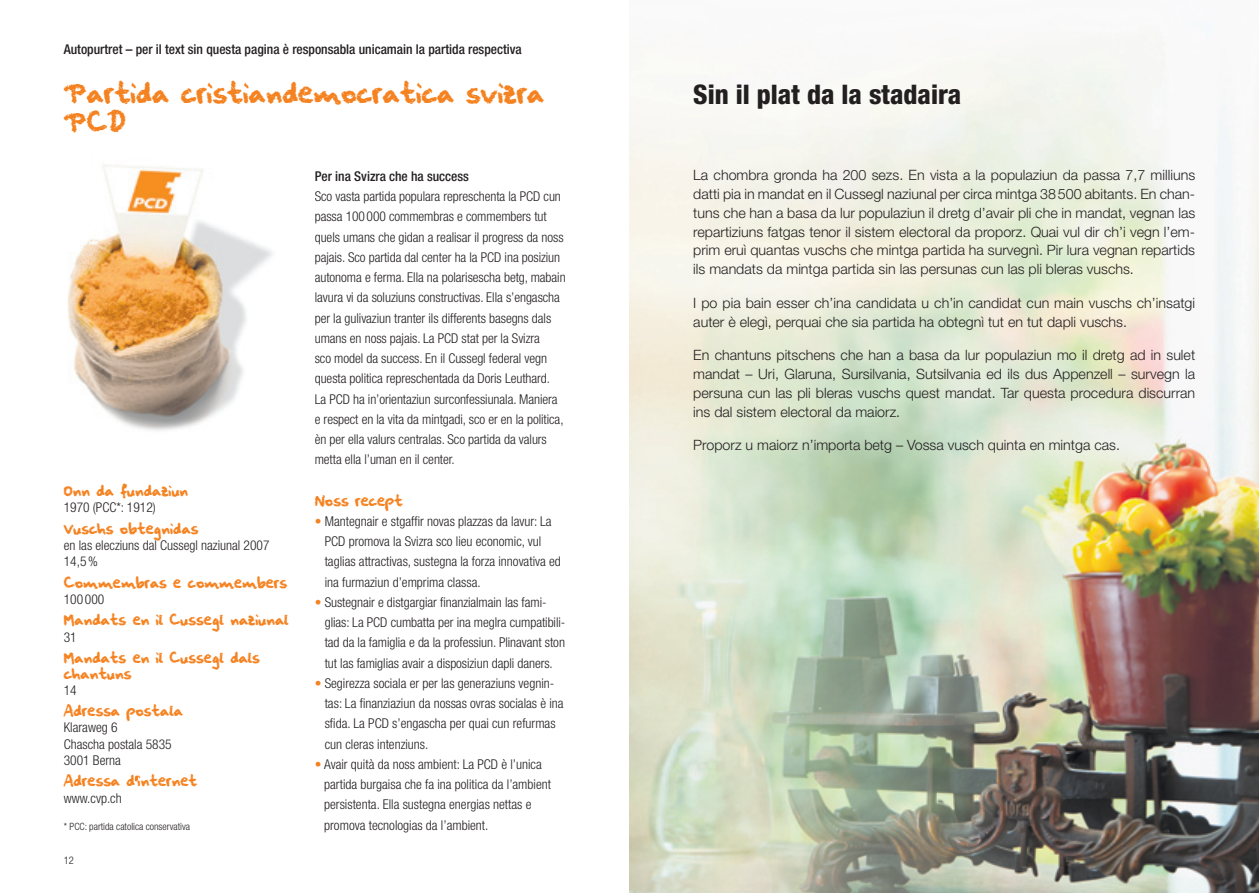
<style>
.page{position:relative;width:1259px;height:893px;background:#fff}
.page>*{position:absolute;margin:0;border:0;box-sizing:border-box;transform-origin:0 0}
.t1{font:800 condensed 27px "Helvetica Neue LT Std";color:#231f20}
.t2{font:23.85px/28.7px "squeakychalksound";color:#f58220}
.t3{font:300 14.25px/18.8px "Helvetica Neue LT Std";color:#231f20;text-align:justify}
.t4{font:300 condensed 13.5px/20.2px "Helvetica Neue LT Std";letter-spacing:-.005em;color:#231f20}
.t5{font:500 condensed 13.5px "Helvetica Neue LT Std";color:#231f20}
.t6{font:12.75px/15.3px "squeakychalksound";color:#f58220}
.t7{font:300 condensed 10.5px "Helvetica Neue LT Std";color:#231f20}
.t8{font:300 condensed 10.05px "Helvetica Neue LT Std";color:#231f20}
.s1{font-family:"Chalkduster"}
.s2{color:#f58220}
</style>
<div class="page">
<svg style="left:135px;top:776px;width:3px;height:5px"></svg>
<img style="left:629px;top:34px;width:630px;height:859px">
<img style="left:68px;top:165px;width:204px;height:266px">
<p class="t5" style="left:64px;top:41px;width:459px">Autopurtret – per il text sin questa pagina è responsabla unicamain la partida respectiva</p>
<h2 class="t2" style="left:64px;top:80px;width:482px">Partida cristiandemocratica svizra<br>PCD</h2>
<p class="t6" style="left:64px;top:484px;width:126px">Onn da fundaziun</p>
<p class="t4" style="left:64px;top:497px;width:94px">1970 (PCC*: 1912)</p>
<p class="t6" style="left:64px;top:522px;width:136px">Vuschs obtegnidas</p>
<p class="t4" style="left:64px;top:535px;width:207px">en las elecziuns dal Cussegl naziunal 2007</p>
<p class="t4" style="left:64px;top:551px;width:36px">14,5 %</p>
<p class="t6" style="left:64px;top:576px;width:225px">Commembras e commembers</p>
<p class="t4" style="left:64px;top:589px;width:42px">100 000</p>
<p class="t6" style="left:64px;top:613px;width:226px">Mandats en il Cussegl naziunal</p>
<p class="t4" style="left:64px;top:627px;width:14px">31</p>
<p class="t6" style="left:64px;top:651px;width:198px">Mandats en il Cussegl dals chantuns</p>
<p class="t4" style="left:64px;top:680px;width:14px">14</p>
<p class="t6" style="left:64px;top:704px;width:121px">Adressa postala</p>
<p class="t4" style="left:64px;top:717px;width:55px">Klaraweg 6</p>
<p class="t4" style="left:64px;top:734px;width:109px">Chascha postala 5835</p>
<p class="t4" style="left:64px;top:750px;width:59px">3001 Berna</p>
<p class="t6" style="left:64px;top:774px;width:135px">Adressa d<span class="s1">'</span>internet</p>
<p class="t4" style="left:64px;top:788px;width:59px">www.cvp.ch</p>
<h3 class="t5" style="left:315px;top:168px;width:156px">Per ina Svizra che ha success</h3>
<p class="t4" style="left:315px;top:186px;width:252px">Sco vasta partida populara represchenta la PCD cun passa 100000 commembras e commembers tut quels umans che gidan a realisar il progress da noss pajais. Sco partida dal center ha la PCD ina posiziun autonoma e ferma. Ella na polarisescha betg, mabain lavura vi da soluziuns constructivas. Ella s’engascha per la gulivaziun tranter ils differents basegns dals umans en noss pajais. La PCD stat per la Svizra<br>sco model da success. En il Cussegl federal vegn questa politica represchentada da Doris Leuthard.<br>La PCD ha in’orientaziun surconfessiunala. Maniera e respect en la vita da mintgadi, sco er en la politica, èn per ella valurs centralas. Sco partida da valurs metta ella l’uman en il center.</p>
<h3 class="t6" style="left:315px;top:493px;width:90px">Noss recept</h3>
<p class="t4" style="left:325px;top:511px;width:238px;text-indent:-10px"><span class="s2">•</span> Mantegnair e stgaffir novas plazzas da lavur: La PCD promova la Svizra sco lieu economic, vul taglias attractivas, sustegna la forza innovativa ed ina furmaziun d’emprima classa.</p>
<p class="t4" style="left:325px;top:592px;width:242px;text-indent:-10px"><span class="s2">•</span> Sustegnair e distgargiar finanzialmain las fami&shy;glias: La PCD cumbatta per ina meglra cumpatibili&shy;tad da la famiglia e da la professiun. Plinavant ston tut las famiglias avair a disposiziun dapli daners.</p>
<p class="t4" style="left:325px;top:673px;width:240px;text-indent:-10px"><span class="s2">•</span> Segirezza sociala er per las generaziuns vegnin&shy;tas: La finanziaziun da nossas ovras socialas è ina sfida. La PCD s’engascha per quai cun refurmas cun cleras intenziuns.</p>
<p class="t4" style="left:324px;top:754px;width:228px;text-indent:-9px"><span class="s2">•</span> Avair quità da noss ambient: La PCD è l’unica partida burgaisa che fa ina politica da l’ambient persistenta. Ella sustegna energias nettas e</p>
<p class="t8" style="left:64px;top:820px;width:128px">* PCC: partida catolica conservativa</p>
<p class="t4" style="left:324px;top:815px;width:166px">promova tecnologias da l’ambient.</p>
<p class="t7" style="left:64px;top:855px;width:12px">12</p>
<h2 class="t1" style="left:693px;top:78px;width:269px">Sin il plat da la stadaira</h2>
<p class="t3" style="left:693px;top:166px;width:503px">La chombra gronda ha 200 sezs. En vista a la populaziun da passa 7,7 milliuns datti pia in mandat en il Cussegl naziunal per circa mintga 38 500 abitants. En chan&shy;tuns che han a basa da lur populaziun il dretg d’avair pli che in mandat, vegnan las repartiziuns fatgas tenor il sistem electoral da proporz. Quai vul dir ch’i vegn l’em&shy;prim eruì quantas vuschs che mintga partida ha survegnì. Pir lura vegnan repartids ils mandats da mintga partida sin las persunas cun las pli bleras vuschs.</p>
<p class="t3" style="left:693px;top:293px;width:503px">I po pia bain esser ch’ina candidata u ch’in candidat cun main vuschs ch’insatgi auter è elegì, perquai che sia partida ha obtegnì tut en tut dapli vuschs.</p>
<p class="t3" style="left:693px;top:346px;width:503px">En chantuns pitschens che han a basa da lur populaziun mo il dretg ad in sulet mandat – Uri, Glaruna, Sursilvania, Sutsilvania ed ils dus Appenzell – survegn la persuna cun las pli bleras vuschs quest mandat. Tar questa procedura discurran ins dal sistem electoral da maiorz.</p>
<p class="t3" style="left:693px;top:436px;width:428px">Proporz u maiorz n’importa betg – Vossa vusch quinta en mintga cas.</p>
</div>
